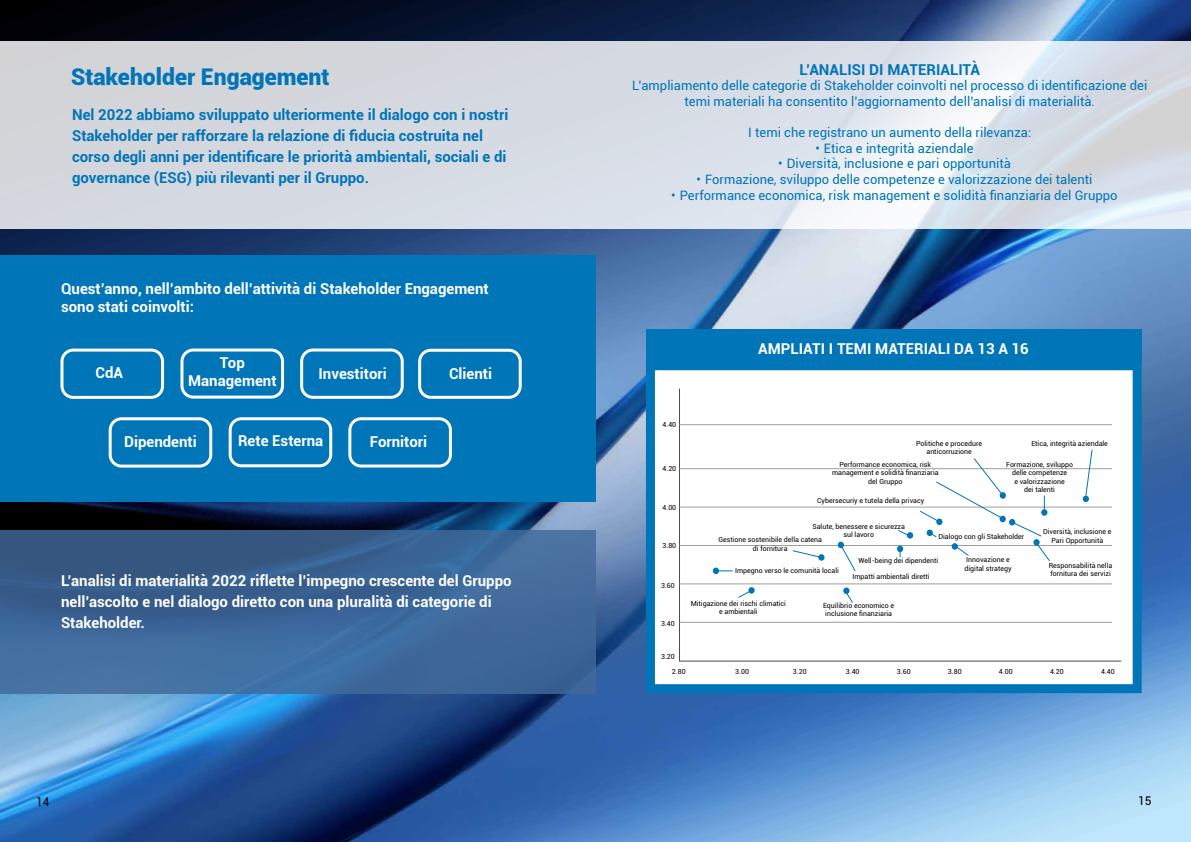
<style>
.page{position:relative;width:1191px;height:842px;background:#fff}
.page>*{position:absolute;margin:0;border:0;box-sizing:border-box;transform-origin:0 0}
.t1{font:900 23px "Roboto";color:#0075b7}
.t2{font:700 15px/18px "Roboto";color:#fff}
.t3{font:700 15px/21px "Roboto";color:#0075b7}
.t4{font:13px/15.6px "Roboto";color:#0075b7;text-align:center}
.t5{font:12px "Roboto";color:#000}
.t6{font:7px/8.4px "Roboto";color:#000;text-align:center}
</style>
<div class="page">
<img style="left:0;top:0;width:1191px;height:842px">
<svg style="left:0;top:41px;width:1191px;height:188px;background:#d9dde4"></svg>
<svg style="left:0;top:530px;width:595px;height:163px;background:#3c6595"></svg>
<div style="left:0;top:255px;width:595px;height:247px;background:#0075b7"></div>
<div style="left:646px;top:361px;width:495px;height:332px;background:#fff;border:9px solid #0075b7"></div>
<hr style="left:679px;top:389px;width:1px;height:272px;background:#444b51">
<hr style="left:679px;top:661px;width:442px;height:1px;background:#444b51">
<hr style="left:679px;top:622px;width:433px;height:1px;background:#9d9d9c">
<hr style="left:679px;top:584px;width:433px;height:1px;background:#9d9d9c">
<hr style="left:679px;top:545px;width:433px;height:1px;background:#9d9d9c">
<hr style="left:679px;top:507px;width:433px;height:1px;background:#9d9d9c">
<hr style="left:679px;top:468px;width:433px;height:1px;background:#9d9d9c">
<hr style="left:679px;top:424px;width:433px;height:1px;background:#9d9d9c">
<div style="left:748px;top:587px;width:6px;height:7px;background:#0075b7;border-radius:50%"></div>
<div style="left:818px;top:554px;width:6px;height:7px;background:#0075b7;border-radius:50%"></div>
<svg style="left:713px;top:568px;width:19px;height:6px"></svg>
<svg style="left:792px;top:550px;width:30px;height:8px"></svg>
<svg style="left:738px;top:590px;width:14px;height:8px"></svg>
<div style="left:843px;top:587px;width:6px;height:7px;background:#0075b7;border-radius:50%"></div>
<svg style="left:845px;top:592px;width:8px;height:11px"></svg>
<div style="left:837px;top:542px;width:7px;height:6px;background:#0075b7;border-radius:50%"></div>
<svg style="left:841px;top:546px;width:15px;height:26px"></svg>
<svg style="left:897px;top:546px;width:6px;height:11px"></svg>
<div style="left:907px;top:532px;width:6px;height:7px;background:#0075b7;border-radius:50%"></div>
<svg style="left:898px;top:530px;width:11px;height:6px"></svg>
<div style="left:1082px;top:496px;width:7px;height:6px;background:#0075b7;border-radius:50%"></div>
<svg style="left:1085px;top:449px;width:7px;height:47px"></svg>
<svg style="left:919px;top:458px;width:131px;height:103px"></svg>
<div style="left:646px;top:329px;width:495px;height:34px;background:#0075b7"></div>
<div style="left:109px;top:417px;width:103px;height:51px;border:3px solid #fff;border-radius:11px"></div>
<div style="left:180px;top:348px;width:104px;height:51px;border:3px solid #fff;border-radius:11px"></div>
<div style="left:300px;top:348px;width:104px;height:51px;border:3px solid #fff;border-radius:11px"></div>
<div style="left:418px;top:349px;width:104px;height:50px;border:3px solid #fff;border-radius:11px"></div>
<div style="left:60px;top:349px;width:104px;height:50px;border:3px solid #fff;border-radius:11px"></div>
<div style="left:229px;top:417px;width:103px;height:50px;border:3px solid #fff;border-radius:11px"></div>
<div style="left:348px;top:417px;width:104px;height:50px;border:3px solid #fff;border-radius:11px"></div>
<h1 class="t1" style="left:71px;top:60px;width:260px">Stakeholder Engagement</h1>
<p class="t3" style="left:72px;top:104px;width:438px">Nel 2022 abbiamo sviluppato ulteriormente il dialogo con i nostri Stakeholder per rafforzare la relazione di fiducia costruita nel corso degli anni per identificare le priorità ambientali, sociali e di governance (ESG) più rilevanti per il Gruppo.</p>
<h2 class="t2" style="left:61px;top:279px;width:429px">Quest’anno, nell’ambito dell’attività di Stakeholder Engagement sono stati coinvolti:</h2>
<h2 class="t2" style="left:95px;top:363px;width:29px">CdA</h2>
<h2 class="t2" style="left:188px;top:353px;width:90px;text-align:center">Top<br>Management</h2>
<h2 class="t2" style="left:318px;top:364px;width:70px">Investitori</h2>
<h2 class="t2" style="left:449px;top:364px;width:45px">Clienti</h2>
<h2 class="t2" style="left:124px;top:432px;width:74px">Dipendenti</h2>
<h2 class="t2" style="left:238px;top:431px;width:87px">Rete Esterna</h2>
<h2 class="t2" style="left:370px;top:432px;width:59px">Fornitori</h2>
<h2 class="t2" style="left:61px;top:570px;width:452px;line-height:21px">L’analisi di materialità 2022 riflette l’impegno crescente del Gruppo nell’ascolto e nel dialogo diretto con una pluralità di categorie di<br>Stakeholder.</h2>
<h2 class="t3" style="left:799px;top:58px;width:182px">L’ANALISI DI MATERIALITÀ</h2>
<h3 class="t4" style="left:632px;top:77px;width:516px">L’ampliamento delle categorie di Stakeholder coinvolti nel processo di identificazione dei temi materiali ha consentito l’aggiornamento dell’analisi di materialità.</h3>
<h3 class="t4" style="left:748px;top:124px;width:284px">I temi che registrano un aumento della rilevanza:</h3>
<h3 class="t4" style="left:815px;top:140px;width:160px">• Etica e integrità aziendale</h3>
<h3 class="t4" style="left:778px;top:155px;width:234px">• Diversità, inclusione e pari opportunità</h3>
<h3 class="t4" style="left:696px;top:171px;width:397px">• Formazione, sviluppo delle competenze e valorizzazione dei talenti</h3>
<h3 class="t4" style="left:671px;top:187px;width:448px">• Performance economica, risk management e solidità finanziaria del Gruppo</h3>
<h2 class="t2" style="left:758px;top:339px;width:272px">AMPLIATI I TEMI MATERIALI DA 13 A 16</h2>
<p class="t6" style="left:662px;top:420px;width:15px">4.40</p>
<p class="t6" style="left:662px;top:464px;width:15px">4.20</p>
<p class="t6" style="left:662px;top:503px;width:15px">4.00</p>
<p class="t6" style="left:662px;top:541px;width:15px">3.80</p>
<p class="t6" style="left:661px;top:581px;width:15px">3.60</p>
<p class="t6" style="left:661px;top:619px;width:15px">3.40</p>
<p class="t6" style="left:661px;top:652px;width:15px">3.20</p>
<p class="t6" style="left:916px;top:439px;width:68px">Politiche e procedure anticorruzione</p>
<p class="t6" style="left:832px;top:460px;width:108px">Performance economica, risk management e solidità finanziaria del Gruppo</p>
<p class="t6" style="left:817px;top:496px;width:109px">Cybersecuriy e tutela della privacy</p>
<p class="t6" style="left:1031px;top:439px;width:78px">Etica, integrità aziendale</p>
<p class="t6" style="left:1006px;top:460px;width:68px">Formazione, sviluppo delle competenze<br>e valorizzazione<br>dei talenti</p>
<p class="t6" style="left:812px;top:522px;width:94px">Salute, benessere e sicurezza sul lavoro</p>
<p class="t6" style="left:938px;top:532px;width:87px">Dialogo con gli Stakeholder</p>
<p class="t6" style="left:964px;top:555px;width:49px;text-align:left">Innovazione e digital strategy</p>
<p class="t6" style="left:718px;top:535px;width:105px">Gestione sostenibile della catena di fornitura</p>
<p class="t6" style="left:858px;top:556px;width:81px">Well-being dei dipendenti</p>
<p class="t6" style="left:735px;top:566px;width:105px">Impegno verso le comunità locali</p>
<p class="t6" style="left:852px;top:572px;width:79px">Impatti ambientali diretti</p>
<p class="t6" style="left:690px;top:599px;width:97px">Mitigazione dei rischi climatici e ambientali</p>
<p class="t6" style="left:823px;top:601px;width:73px">Equilibrio economico e inclusione finanziaria</p>
<p class="t6" style="left:1043px;top:527px;width:70px">Diversità, inclusione e<br>Pari Opportunità</p>
<p class="t6" style="left:1048px;top:561px;width:65px;text-align:left">Responsabilità nella fornitura dei servizi</p>
<p class="t6" style="left:672px;top:667px;width:15px">2.80</p>
<p class="t6" style="left:735px;top:667px;width:15px">3.00</p>
<p class="t6" style="left:793px;top:667px;width:15px">3.20</p>
<p class="t6" style="left:846px;top:667px;width:15px">3.40</p>
<p class="t6" style="left:897px;top:667px;width:15px">3.60</p>
<p class="t6" style="left:948px;top:667px;width:15px">3.80</p>
<p class="t6" style="left:999px;top:667px;width:15px">4.00</p>
<p class="t6" style="left:1050px;top:667px;width:15px">4.20</p>
<p class="t6" style="left:1101px;top:667px;width:15px">4.40</p>
<h3 class="t5" style="left:36px;top:793px;width:15px">14</h3>
<h3 class="t5" style="left:1138px;top:792px;width:15px">15</h3>
</div>
